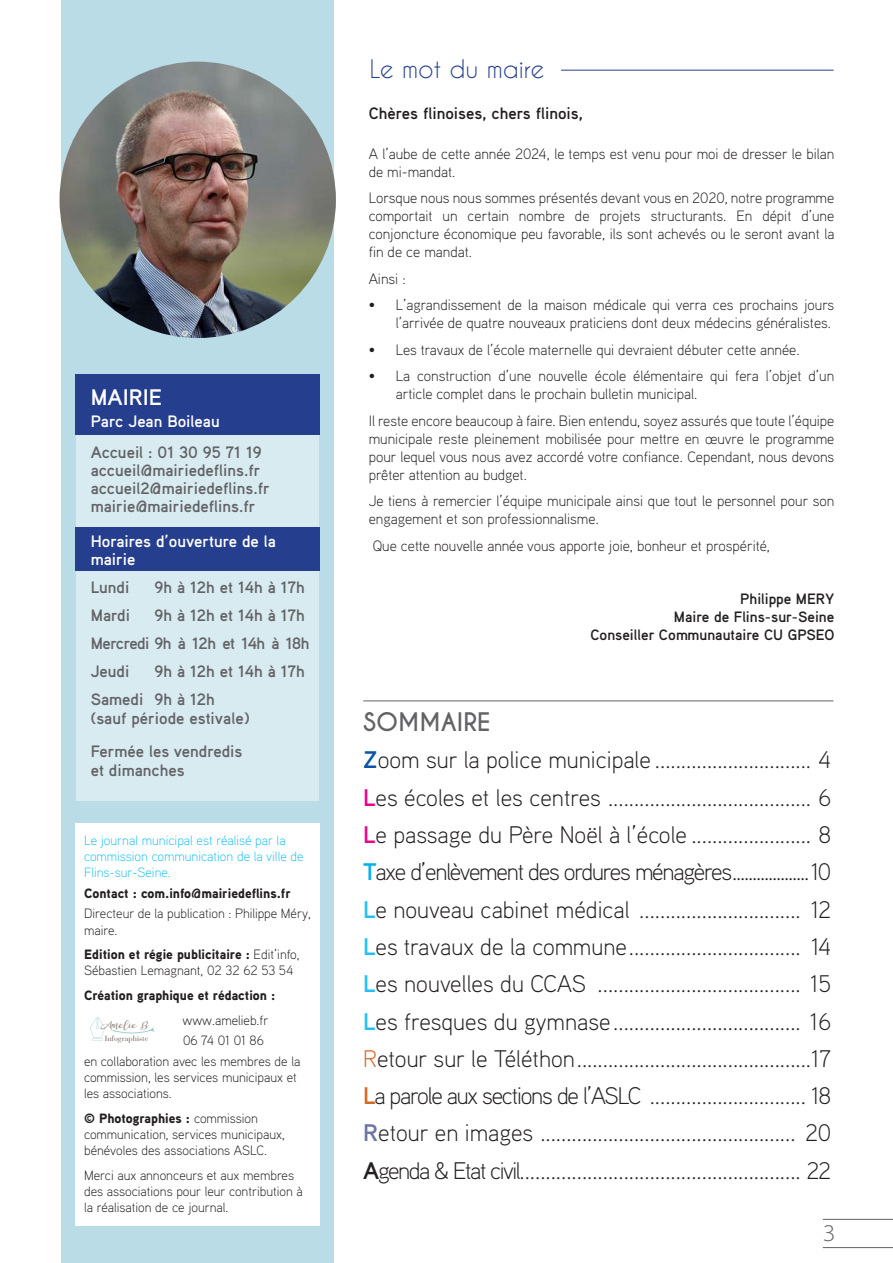
<style>
.page{position:relative;width:893px;height:1263px;background:#fff}
.page>*{position:absolute;margin:0;border:0;box-sizing:border-box;transform-origin:0 0}
.Section{font:300 24px "Aaux Pro";color:#231f20}
.Section-2{font:300 24px "Aaux Pro";letter-spacing:-.05em;color:#231f20}
.Section-3{font:300 24px "Aaux Pro";letter-spacing:-.06em;color:#231f20}
.t1{font:24px "Caviar Dreams";color:#253f8e}
.t2{font:700 24px "Caviar Dreams";color:#636366}
.t3{font:24px "Santana";color:#636366}
.t4{font:700 22.5px "Aaux Pro";color:#fff}
.t5{font:700 16.5px/19.5px "Aaux Pro";color:#636366}
.t6{font:700 16.5px/18px "Aaux Pro";color:#fff}
.t7{font:700 16.5px "Aaux Pro";color:#231f20}
.t8{font:700 16.5px "Aaux Pro";letter-spacing:-.03em;color:#636366}
.t9{font:300 15px/18px "Aaux Pro";color:#231f20}
.t10{font:700 15px "Aaux Pro";color:#231f20}
.t11{font:300 13.5px/16.2px "Aaux Pro";color:#231f20}
.t12{font:900 13.5px "Aaux Pro";color:#231f20}
.t13{font:300 13.5px/16.2px "Aaux Pro";color:#1fc2f3}
.t14{font:8.55px "Amalia";color:#716259}
.t15{font:7.65px "Bauer Bodoni Std";color:#716259}
.s1{font-weight:300}
.s2{font-weight:900}
.s3{font-weight:700;color:#0a55a3}
.s4{font-weight:700;color:#ed028c}
.s5{font-weight:700;color:#00aeef}
.s6{font-weight:700;color:#1fc2f3}
.s7{color:#d66826}
.s8{font-weight:700;color:#d66826}
.s9{font-weight:700;color:#6d74a2}
.s10{font-weight:700}
</style>
<div class="page">
<hr style="left:561px;top:70px;width:273px;height:1px;background:#253f8e">
<div style="left:61px;top:0;width:273px;height:1263px;background:#b9dce6"></div>
<img style="left:60px;top:62px;width:276px;height:276px;border-radius:138px">
<div style="left:76px;top:823px;width:244px;height:402px;background:#fff"></div>
<div style="left:76px;top:376px;width:242px;height:425px;background:#d8ebf1"></div>
<div style="left:76px;top:375px;width:244px;height:60px;background:#253f8e"></div>
<div style="left:76px;top:527px;width:244px;height:44px;background:#253f8e"></div>
<svg style="left:113px;top:1028px;width:41px;height:6px"></svg>
<svg style="left:90px;top:1017px;width:15px;height:24px"></svg>
<hr style="left:363px;top:700px;width:470px;height:1px;background:#636366">
<hr style="left:823px;top:1219px;width:70px;height:1px;background:#636366">
<hr style="left:823px;top:1247px;width:70px;height:1px;background:#636366">
<p class="t4" style="left:91px;top:382px;width:73px">MAIRIE</p>
<p class="t6" style="left:91px;top:412px;width:131px">Parc Jean Boileau</p>
<p class="t5" style="left:91px;top:442px;width:173px">Accueil : 01 30 95 71 19</p>
<p class="t5" style="left:91px;top:460px;width:171px">accueil@mairiedeflins.fr</p>
<p class="t5" style="left:91px;top:478px;width:180px">accueil2@mairiedeflins.fr</p>
<p class="t5" style="left:91px;top:496px;width:166px">mairie@mairiedeflins.fr</p>
<p class="t6" style="left:91px;top:531px;width:187px">Horaires d’ouverture de la mairie</p>
<p class="t5" style="left:91px;top:577px;width:40px">Lundi</p>
<p class="t5" style="left:154px;top:577px;width:152px">9h à 12h et 14h à 17h</p>
<p class="t5" style="left:91px;top:605px;width:41px">Mardi</p>
<p class="t5" style="left:154px;top:605px;width:152px">9h à 12h et 14h à 17h</p>
<p class="t8" style="left:91px;top:632px;width:220px">Mercredi 9h à 12h et 14h à 18h</p>
<p class="t5" style="left:91px;top:661px;width:40px">Jeudi</p>
<p class="t5" style="left:154px;top:661px;width:152px">9h à 12h et 14h à 17h</p>
<p class="t5" style="left:91px;top:689px;width:160px">Samedi 9h à 12h (sauf période estivale)</p>
<p class="t5" style="left:91px;top:741px;width:153px">Fermée les vendredis et dimanches</p>
<p class="t13" style="left:84px;top:832px;width:221px">Le journal municipal est réalisé par la commission communication de la ville de<br>Flins-sur-Seine.</p>
<p class="t12" style="left:84px;top:884px;width:208px">Contact : com.info@mairiedeflins.fr</p>
<p class="t11" style="left:84px;top:905px;width:228px">Directeur de la publication : Philippe Méry, maire.</p>
<p class="t12" style="left:84px;top:946px;width:217px">Edition et régie publicitaire : <span class="s1">Edit’info,</span></p>
<p class="t11" style="left:84px;top:962px;width:211px">Sébastien Lemagnant, 02 32 62 53 54</p>
<p class="t12" style="left:84px;top:987px;width:193px">Création graphique et rédaction :</p>
<p class="t11" style="left:183px;top:1011px;width:87px">www.amelieb.fr</p>
<p class="t11" style="left:183px;top:1032px;width:82px">06 74 01 01 86</p>
<p class="t11" style="left:84px;top:1052px;width:218px">en collaboration avec les membres de la commission, les services municipaux et les associations.</p>
<p class="t11" style="left:84px;top:1110px;width:202px"><span class="s2">© Photographies :</span> commission communication, services municipaux, bénévoles des associations ASLC.</p>
<p class="t11" style="left:84px;top:1167px;width:220px">Merci aux annonceurs et aux membres des associations pour leur contribution à la réalisation de ce journal.</p>
<p class="t14" style="left:100px;top:1019px;width:51px">Amélie B.</p>
<p class="t15" style="left:105px;top:1033px;width:45px">Infographiste</p>
<p class="t1" style="left:370px;top:55px;width:176px">Le mot du maire</p>
<p class="t7" style="left:369px;top:103px;width:216px">Chères flinoises, chers flinois,</p>
<p class="t9" style="left:369px;top:144px;width:467px">A l’aube de cette année 2024, le temps est venu pour moi de dresser le bilan de mi-mandat.</p>
<p class="t9" style="left:369px;top:188px;width:467px;text-align:justify">Lorsque nous nous sommes présentés devant vous en 2020, notre programme comportait un certain nombre de projets structurants. En dépit d’une conjoncture économique peu favorable, ils sont achevés ou le seront avant la fin de ce mandat.</p>
<p class="t9" style="left:369px;top:269px;width:38px">Ainsi :</p>
<p class="t9" style="left:369px;top:296px;width:467px;text-align:right">• L’agrandissement de la maison médicale qui verra ces prochains jours l’arrivée de quatre nouveaux praticiens dont deux médecins généralistes.</p>
<p class="t9" style="left:369px;top:340px;width:432px">• Les travaux de l’école maternelle qui devraient débuter cette année.</p>
<p class="t9" style="left:396px;top:367px;width:440px;text-indent:-27px">• La construction d’une nouvelle école élémentaire qui fera l’objet d’un article complet dans le prochain bulletin municipal.</p>
<p class="t9" style="left:369px;top:411px;width:467px;text-align:justify">Il reste encore beaucoup à faire. Bien entendu, soyez assurés que toute l’équipe municipale reste pleinement mobilisée pour mettre en œuvre le programme pour lequel vous nous avez accordé votre confiance. Cependant, nous devons prêter attention au budget.</p>
<p class="t9" style="left:369px;top:492px;width:467px">Je tiens à remercier l’équipe municipale ainsi que tout le personnel pour son engagement et son professionnalisme.</p>
<p class="t9" style="left:373px;top:536px;width:399px">Que cette nouvelle année vous apporte joie, bonheur et prospérité,</p>
<p class="t10" style="left:740px;top:589px;width:96px">Philippe MERY</p>
<p class="t10" style="left:674px;top:607px;width:162px">Maire de Flins-sur-Seine</p>
<p class="t10" style="left:590px;top:625px;width:246px">Conseiller Communautaire CU GPSEO</p>
<p class="t2" style="left:363px;top:707px;width:129px">SOMMAIRE</p>
<p class="Section" style="left:363px;top:745px;width:470px"><span class="s3">Z</span>oom sur la police municipale .............................. 4</p>
<p class="Section" style="left:363px;top:782px;width:469px"><span class="s4">L</span>es écoles et les centres ....................................... 6</p>
<p class="Section" style="left:363px;top:819px;width:469px"><span class="s4">L</span>e passage du Père Noël à l’école ....................... 8</p>
<p class="Section-2" style="left:363px;top:857px;width:469px"><span class="s5">T</span>axe d’enlèvement des ordures ménagères...................10</p>
<p class="Section" style="left:363px;top:894px;width:470px"><span class="s6">L</span>e nouveau cabinet médical ............................... 12</p>
<p class="Section" style="left:363px;top:931px;width:470px"><span class="s6">L</span>es travaux de la commune................................. 14</p>
<p class="Section" style="left:363px;top:969px;width:469px"><span class="s6">L</span>es nouvelles du CCAS ....................................... 15</p>
<p class="Section" style="left:363px;top:1006px;width:470px"><span class="s6">L</span>es fresques du gymnase.................................... 16</p>
<p class="Section" style="left:363px;top:1043px;width:469px"><span class="s7">R</span>etour sur le Téléthon.............................................17</p>
<p class="Section-2" style="left:363px;top:1081px;width:470px"><span class="s8">L</span>a parole aux sections de l’ASLC .............................. 18</p>
<p class="Section" style="left:363px;top:1118px;width:470px"><span class="s9">R</span>etour en images ................................................. 20</p>
<p class="Section-3" style="left:363px;top:1155px;width:470px"><span class="s10">A</span>genda &amp; Etat civil...................................................... 22</p>
<p class="t3" style="left:823px;top:1221px;width:14px">3</p>
</div>
